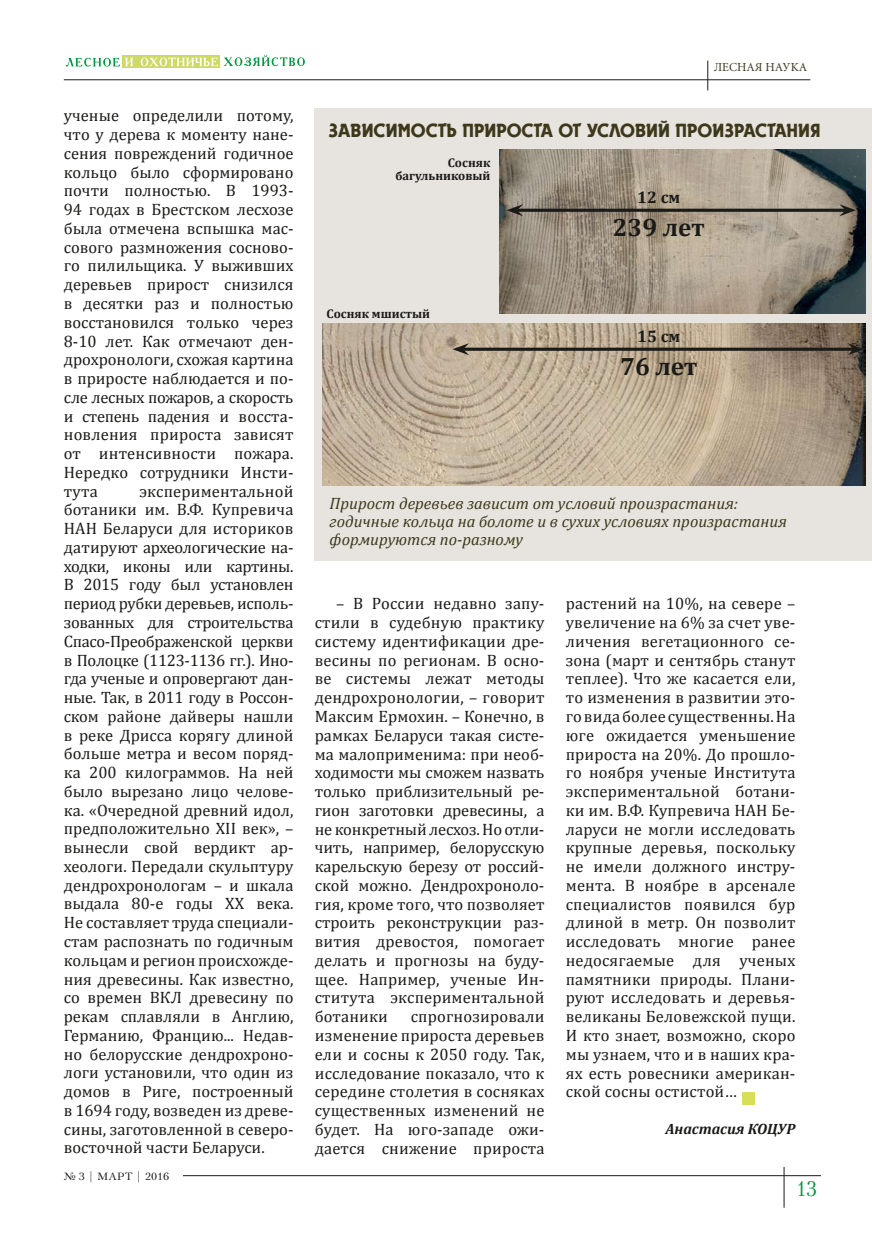
<style>
.page{position:relative;width:872px;height:1234px;background:#fff}
.page>*{position:absolute;margin:0;border:0;box-sizing:border-box;transform-origin:0 0}
.Osnova{font:700 25.2px "Cambria";color:#1a1a18}
.t1{font:21px "Petersburg C";color:#00963f;scale:.95 1}
.Paragraph_Style_31{font:19.5px "Dynar";color:#3d381a}
.Osnova-2{font:700 16.8px "Cambria";color:#1a1a18}
.Osnova-3{font:16.5px/18.8px "Cambria";letter-spacing:.01em;color:#1a1a18;text-align:justify}
.Osnova-4{font:italic 16.5px/18px "Cambria";color:#3d381a}
.Podpis{font:italic 700 15px "Cambria";color:#1a1a18}
.Osnova-5{font:700 12.6px/13px "Cambria";color:#1a1a18;text-align:right}
.Rubrica{font:12px "Miniature";color:#3d381a}
.t2{font:10.5px "Petersburg C";color:#1a1a18;scale:1.1 1}
</style>
<div class="page">
<div style="left:315px;top:108px;width:557px;height:453px;background:#e7e4df"></div>
<img style="left:322px;top:323px;width:544px;height:162px">
<img style="left:499px;top:149px;width:367px;height:164px">
<svg style="left:469px;top:347px;width:378px;height:4px;background:#39352f"></svg>
<svg style="left:452px;top:343px;width:17px;height:12px"></svg>
<svg style="left:847px;top:343px;width:17px;height:12px"></svg>
<hr style="left:517px;top:209px;width:328px;height:3px;background:#1a1a18">
<svg style="left:506px;top:204px;width:17px;height:12px"></svg>
<svg style="left:839px;top:204px;width:17px;height:12px"></svg>
<hr style="left:64px;top:79px;width:746px;height:1px;background:#1a1a18">
<svg style="left:707px;top:61px;width:1px;height:29px"></svg>
<hr style="left:183px;top:1175px;width:638px;height:1px;background:#1a1a18">
<hr style="left:784px;top:1166px;width:1px;height:41px;background:#1a1a18">
<div style="left:123px;top:56px;width:97px;height:12px;background:#ceda64"></div>
<svg style="left:224px;top:55px;width:81px;height:11px"></svg>
<svg style="left:66px;top:57px;width:152px;height:10px"></svg>
<div style="left:742px;top:1091px;width:13px;height:13px;background:#d8de57"></div>
<p class="Osnova-3" style="left:64px;top:106px;width:231px">ученые определили потому, что у дерева к моменту нане&shy;сения повреждений годичное кольцо было сформировано почти полностью. В 1993- 94 годах в Брестском лесхозе была отмечена вспышка мас&shy;сового размножения сосново&shy;го пилильщика. У выживших деревьев прирост снизился в десятки раз и полностью восстановился только через 8-10 лет. Как отмечают ден&shy;дрохронологи, схожая картина в приросте наблюдается и по&shy;сле лесных пожаров, а скорость и степень падения и восста&shy;новления прироста зависят от интенсивности пожара.<br>Нередко сотрудники Инсти&shy;тута</p>
<p class="Osnova-3" style="left:64px;top:481px;width:231px;text-indent:76px">экспериментальной ботаники им. В.Ф. Купревича НАН Беларуси для историков датируют археологические на&shy;ходки, иконы или картины.<br>В 2015 году был установлен период рубки деревьев, исполь&shy;зованных для строительства Спасо-Преображенской церкви в Полоцке (1123-1136 гг.). Ино&shy;гда ученые и опровергают дан&shy;ные. Так, в 2011 году в Россон&shy;ском районе дайверы нашли в реке Дрисса корягу длиной больше метра и весом поряд&shy;ка 200 килограммов. На ней было вырезано лицо челове&shy;ка. «Очередной древний идол, предположительно XII век», – вынесли свой вердикт ар&shy;хеологи. Передали скульптуру дендрохронологам – и шкала выдала 80-е годы XX века.<br>Не составляет труда специали&shy;стам распознать по годичным кольцам и регион происхожде&shy;ния древесины. Как известно, со времен ВКЛ древесину по рекам сплавляли в Англию, Германию, Францию... Недав&shy;но белорусские дендрохроно&shy;логи установили, что один из домов в Риге, построенный в 1694 году, возведен из древе&shy;сины, заготовленной в северо&shy;восточной части Беларуси.</p>
<p class="t2" style="left:64px;top:1169px;width:97px">№ 3 | мАРТ | 2016</p>
<p class="Rubrica" style="left:714px;top:61px;width:95px">Лесная наука</p>
<p class="Paragraph_Style_31" style="left:328px;top:120px;width:494px">Зависимость прироста от условий произрастания</p>
<p class="Osnova-5" style="left:395px;top:156px;width:97px">Сосняк багульниковый</p>
<p class="Osnova-5" style="left:326px;top:307px;width:105px">Сосняк мшистый</p>
<p class="Osnova-2" style="left:637px;top:186px;width:45px">12 см</p>
<p class="Osnova" style="left:612px;top:209px;width:93px">239 лет</p>
<p class="Osnova-2" style="left:637px;top:325px;width:45px">15 см</p>
<p class="Osnova" style="left:620px;top:348px;width:79px">76 лет</p>
<p class="Osnova-4" style="left:330px;top:493px;width:459px">Прирост деревьев зависит от условий произрастания: годичные кольца на болоте и в сухих условиях произрастания формируются по-разному</p>
<p class="Osnova-3" style="left:315px;top:594px;width:231px;text-indent:21px">– В России недавно запу&shy;стили в судебную практику систему идентификации дре&shy;весины по регионам. В осно&shy;ве системы лежат методы дендрохронологии, – говорит Максим Ермохин. – Конечно, в рамках Беларуси такая систе&shy;ма малоприменима: при необ&shy;ходимости мы сможем назвать только приблизительный ре&shy;гион заготовки древесины, а не конкретный лесхоз. Но отли&shy;чить, например, белорусскую карельскую березу от россий&shy;ской можно. Дендрохроноло&shy;гия, кроме того, что позволяет строить реконструкции раз&shy;вития древостоя, помогает делать и прогнозы на буду&shy;щее. Например, ученые Ин&shy;ститута экспериментальной ботаники</p>
<p class="Osnova-3" style="left:315px;top:1006px;width:231px;text-indent:96px">спрогнозировали изменение прироста деревьев ели и сосны к 2050 году. Так, исследование показало, что к середине столетия в сосняках существенных изменений не будет. На юго-западе ожи&shy;дается снижение прироста</p>
<p class="Osnova-3" style="left:566px;top:594px;width:231px">растений на 10%, на севере – увеличение на 6% за счет уве&shy;личения вегетационного се&shy;зона (март и сентябрь станут теплее). Что же касается ели, то изменения в развитии это&shy;го вида более существенны. На юге ожидается уменьшение прироста на 20%. До прошло&shy;го ноября ученые Института экспериментальной ботани&shy;ки им. В.Ф. Купревича НАН Бе&shy;ларуси не могли исследовать крупные деревья, поскольку не имели должного инстру&shy;мента. В ноябре в арсенале специалистов появился бур длиной в метр. Он позволит исследовать многие ранее недосягаемые для ученых памятники природы. Плани&shy;руют исследовать и деревья&shy;великаны Беловежской пущи.<br>И кто знает, возможно, скоро мы узнаем, что и в наших кра&shy;ях есть ровесники американ&shy;ской сосны остистой…</p>
<p class="Podpis" style="left:665px;top:1117px;width:131px">Анастасия Коцур</p>
<p class="t1" style="left:796px;top:1175px;width:24px">13</p>
</div>
